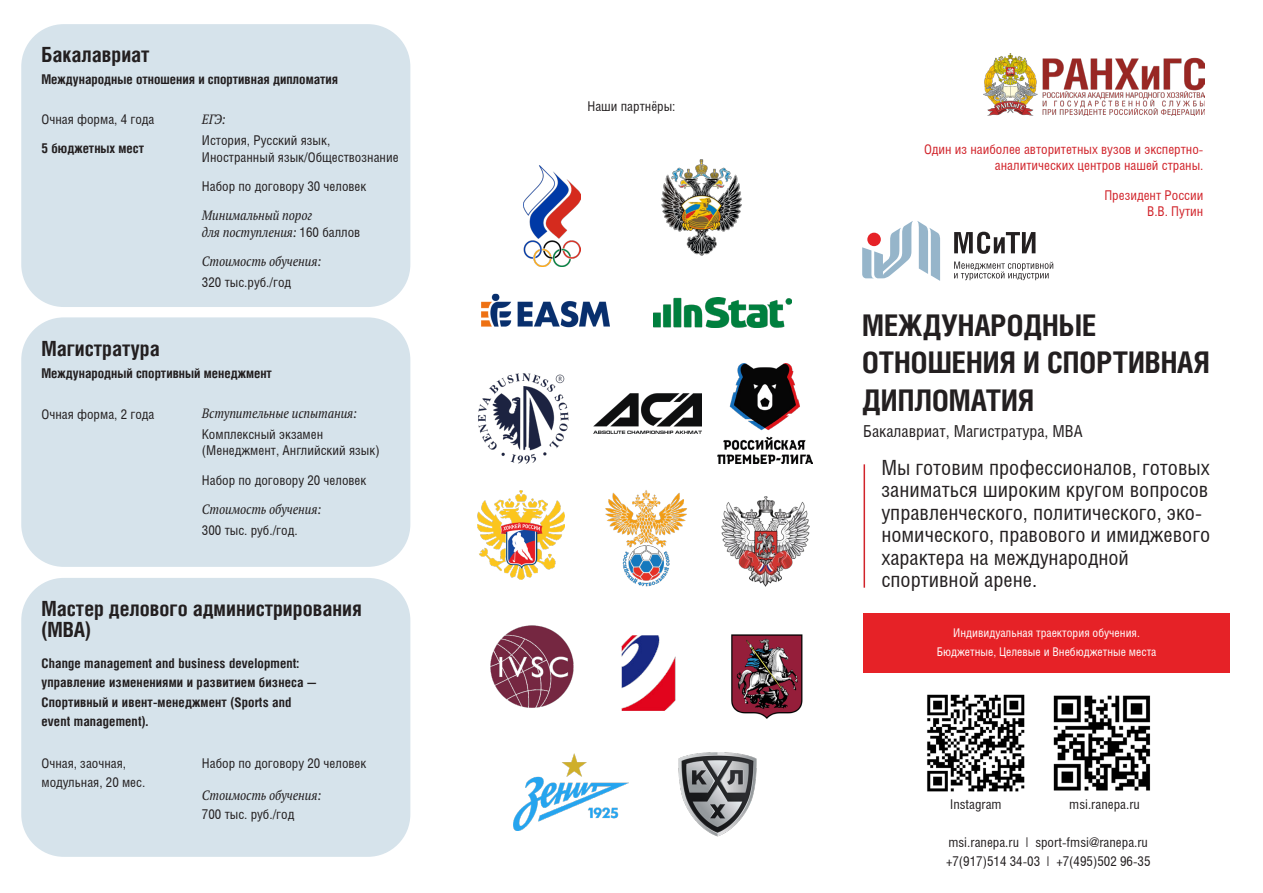
<style>
.page{position:relative;width:1263px;height:893px;background:#fff}
.page>*{position:absolute;margin:0;border:0;box-sizing:border-box;transform-origin:0 0}
.t1{font:700 30px/37.5px "Helios Cond";color:#231f20}
.t2{font:21px/22.5px "Helios Cond";color:#231f20}
.t3{font:700 21px/21px "Helios Cond";color:#231f20}
.t4{font:16.5px "Helios Cond";color:#231f20}
.t5{font:13.5px/16.5px "Helios Cond";color:#231f20}
.t6{font:700 13.5px/19.5px "Helios Cond";letter-spacing:.01em;color:#231f20}
.t7{font:italic condensed 13.5px/16.5px "PT Serif Pro";color:#231f20}
.t8{font:13.5px/16.5px "Helios Cond";color:#d1232a;text-align:right}
.t9{font:12px "Helios Cond";color:#fff}
.s1{font-family:"Helios Cond";font-style:normal;font-stretch:normal}
</style>
<div class="page">
<div style="left:21px;top:24px;width:389px;height:283px;background:#d6e3eb;border-radius:43px"></div>
<div style="left:21px;top:317px;width:389px;height:250px;background:#d6e3eb;border-radius:43px"></div>
<div style="left:21px;top:578px;width:389px;height:279px;background:#d6e3eb;border-radius:43px"></div>
<hr style="left:863px;top:464px;width:2px;height:124px;background:#d1232a">
<img style="left:983px;top:53px;width:221px;height:63px">
<svg style="left:954px;top:232px;width:81px;height:22px"></svg>
<svg style="left:954px;top:262px;width:99px;height:18px"></svg>
<svg style="left:862px;top:221px;width:78px;height:60px"></svg>
<div style="left:863px;top:613px;width:367px;height:60px;background:#e62227"></div>
<img style="left:482px;top:293px;width:127px;height:35px">
<img style="left:478px;top:373px;width:91px;height:91px">
<img style="left:490px;top:625px;width:84px;height:83px">
<img style="left:731px;top:634px;width:72px;height:85px">
<img style="left:654px;top:297px;width:137px;height:31px">
<img style="left:678px;top:752px;width:79px;height:85px">
<img style="left:593px;top:393px;width:108px;height:41px">
<img style="left:523px;top:166px;width:58px;height:100px">
<img style="left:717px;top:364px;width:96px;height:99px">
<img style="left:605px;top:490px;width:82px;height:97px">
<img style="left:721px;top:496px;width:88px;height:90px">
<img style="left:621px;top:635px;width:55px;height:76px">
<img style="left:478px;top:491px;width:86px;height:88px">
<img style="left:927px;top:694px;width:98px;height:98px">
<img style="left:1053px;top:695px;width:98px;height:96px">
<img style="left:662px;top:160px;width:79px;height:96px">
<img style="left:514px;top:753px;width:114px;height:77px">
<p class="t3" style="left:41px;top:43px;width:110px">Бакалавриат</p>
<p class="t6" style="left:41px;top:69px;width:298px">Международные отношения и спортивная дипломатия</p>
<p class="t5" style="left:41px;top:111px;width:114px">Очная форма, 4 года</p>
<p class="t6" style="left:41px;top:138px;width:104px">5 бюджетных мест</p>
<p class="t7" style="left:202px;top:111px;width:25px">ЕГЭ:</p>
<p class="t5" style="left:202px;top:132px;width:198px">История, Русский язык,<br>Иностранный язык/Обществознание</p>
<p class="t5" style="left:202px;top:178px;width:166px">Набор по договору 30 человек</p>
<p class="t7" style="left:202px;top:207px;width:160px">Минимальный порог<br>для поступления: <span class="s1">160 баллов</span></p>
<p class="t7" style="left:202px;top:253px;width:121px">Стоимость обучения:</p>
<p class="t5" style="left:202px;top:273px;width:91px">320 тыс.руб./год</p>
<p class="t3" style="left:41px;top:337px;width:120px">Магистратура</p>
<p class="t6" style="left:41px;top:364px;width:232px">Международный спортивный менеджмент</p>
<p class="t5" style="left:41px;top:405px;width:114px">Очная форма, 2 года</p>
<p class="t7" style="left:202px;top:405px;width:157px">Вступительные испытания:</p>
<p class="t5" style="left:202px;top:426px;width:123px">Комплексный экзамен</p>
<p class="t5" style="left:202px;top:442px;width:179px">(Менеджмент, Английский язык)</p>
<p class="t5" style="left:202px;top:471px;width:166px">Набор по договору 20 человек</p>
<p class="t7" style="left:202px;top:501px;width:121px">Стоимость обучения:</p>
<p class="t5" style="left:202px;top:521px;width:97px">300 тыс. руб./год.</p>
<p class="t3" style="left:41px;top:598px;width:322px">Мастер делового администрирования (MBA)</p>
<p class="t6" style="left:41px;top:653px;width:276px">Change management and business development: управление изменениями и развитием бизнеса — Спортивный и ивент-менеджмент (Sports and event management).</p>
<p class="t5" style="left:41px;top:753px;width:105px;line-height:19.5px">Очная, заочная, модульная, 20 мес.</p>
<p class="t5" style="left:202px;top:754px;width:166px">Набор по договору 20 человек</p>
<p class="t7" style="left:202px;top:787px;width:121px">Стоимость обучения:</p>
<p class="t5" style="left:202px;top:806px;width:94px">700 тыс. руб./год</p>
<p class="t5" style="left:587px;top:98px;width:90px">Наши партнёры:</p>
<p class="t8" style="left:924px;top:140px;width:281px">Один из наиболее авторитетных вузов и экспертно-</p>
<p class="t8" style="left:995px;top:157px;width:210px">аналитических центров нашей страны.</p>
<p class="t8" style="left:1104px;top:186px;width:101px">Президент России<br>В.В. Путин</p>
<p class="t1" style="left:862px;top:306px;width:349px">МЕЖДУНАРОДНЫЕ<br>ОТНОШЕНИЯ И СПОРТИВНАЯ</p>
<p class="t1" style="left:862px;top:381px;width:174px">ДИПЛОМАТИЯ</p>
<p class="t4" style="left:863px;top:421px;width:221px">Бакалавриат, Магистратура, MBA</p>
<p class="t2" style="left:881px;top:456px;width:330px">Мы готовим профессионалов, готовых заниматься широким кругом вопросов управленческого, политического, эко&shy;номического, правового и имиджевого характера на международной спортивной арене.</p>
<p class="t9" style="left:953px;top:625px;width:188px">Индивидуальная траектория обучения.</p>
<p class="t9" style="left:937px;top:645px;width:221px">Бюджетные, Целевые и Внебюджетные места</p>
<p class="t5" style="left:1069px;top:796px;width:72px">msi.ranepa.ru</p>
<p class="t5" style="left:948px;top:833px;width:201px">msi.ranepa.ru | sport-fmsi@ranepa.ru</p>
<p class="t5" style="left:946px;top:853px;width:206px">+7(917)514 34-03 | +7(495)502 96-35</p>
<p class="t5" style="left:950px;top:796px;width:53px">Instagram</p>
</div>
